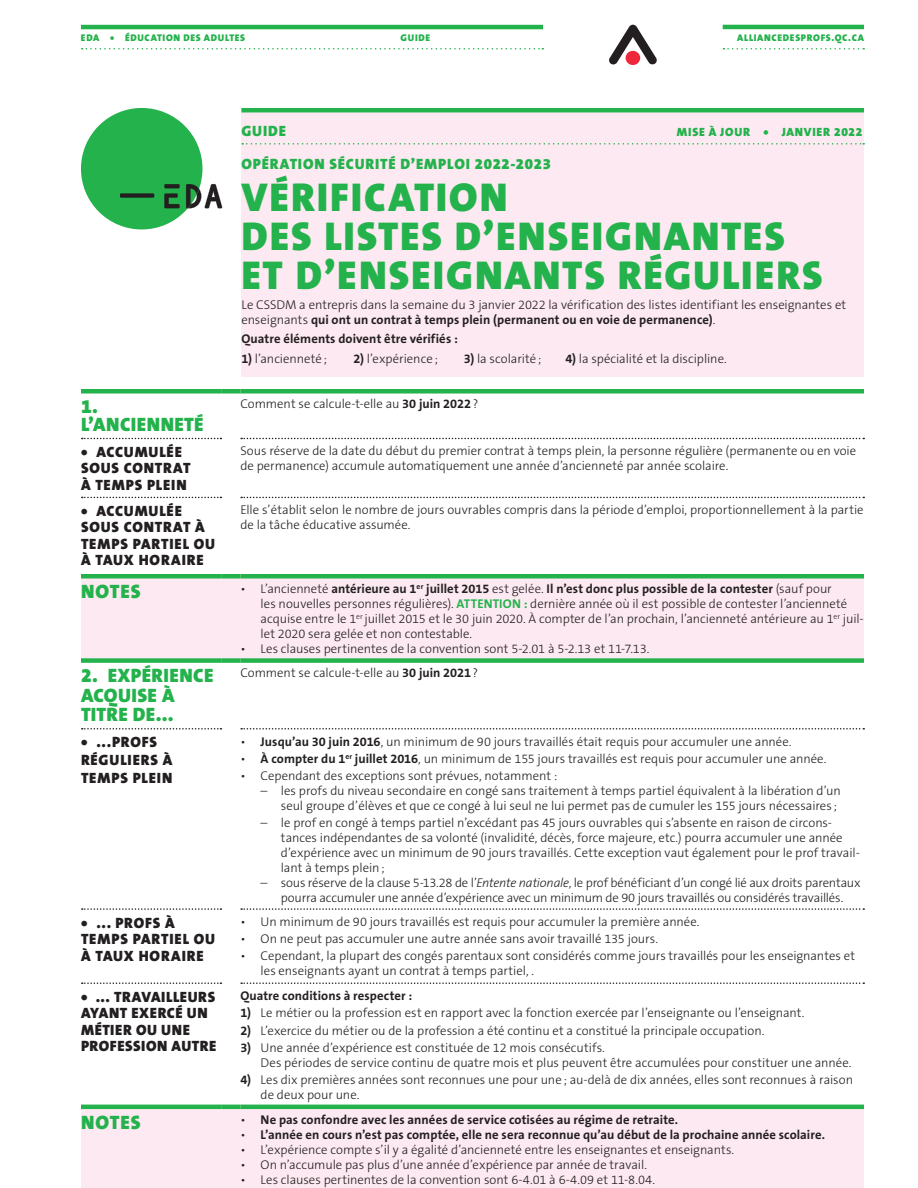
<style>
.page{position:relative;width:918px;height:1188px;background:#fff}
.page>*{position:absolute;margin:0;border:0;box-sizing:border-box;transform-origin:0 0}
.t1{font:900 40.5px/39px "The Sans B9";letter-spacing:.05em;color:#23b24b}
.t2{font:900 19.5px/19.5px "The Sans B9";letter-spacing:.02em;color:#23b24b}
.t3{font:900 15px/16.5px "The Sans B9";letter-spacing:.05em;color:#231f20}
.t4{font:900 15px "The Sans B9";letter-spacing:.055em;color:#23b24b}
.t5{font:300 12.75px/15px "The Sans B3";color:#231f20}
.t6{font:700 12.75px/19.5px "The Sans B7";letter-spacing:.01em;color:#231f20}
.t7{font:900 12px "The Sans B9";letter-spacing:.065em;color:#23b24b}
.t8{font:900 9.75px "The Sans B9";letter-spacing:.07em;color:#23b24b}
.s1{font-family:"The Sans B3";font-weight:300}
.s2{font-family:"The Sans B7";font-weight:700}
.s3{font-family:"The Sans B7";font-weight:700;color:#23b24b}
.s4{font-style:italic}
</style>
<div class="page">
<div style="left:241px;top:108px;width:623px;height:269px;background:#fce9f1"></div>
<svg style="left:242px;top:143px;width:622px;height:2px"></svg>
<hr style="left:241px;top:108px;width:623px;height:4px;background:#23b24b">
<div style="left:81px;top:108px;width:121px;height:121px;background:#23b24b;border-radius:50%"></div>
<svg style="left:164px;top:184px;width:16px;height:4px"></svg>
<svg style="left:164px;top:193px;width:16px;height:15px"></svg>
<svg style="left:186px;top:184px;width:36px;height:24px"></svg>
<svg style="left:120px;top:193px;width:34px;height:5px"></svg>
<hr style="left:81px;top:25px;width:462px;height:4px;background:#23b24b">
<hr style="left:723px;top:25px;width:141px;height:4px;background:#23b24b">
<svg style="left:82px;top:48px;width:461px;height:2px"></svg>
<svg style="left:723px;top:48px;width:141px;height:2px"></svg>
<svg style="left:609px;top:25px;width:48px;height:40px"></svg>
<svg style="left:81px;top:579px;width:783px;height:608px"></svg>
<div style="left:81px;top:658px;width:140px;height:5px;background:#23b24b"></div>
<svg style="left:82px;top:497px;width:139px;height:1px"></svg>
<svg style="left:82px;top:982px;width:139px;height:2px"></svg>
<div style="left:221px;top:658px;width:19px;height:5px;background:#23b24b"></div>
<div style="left:240px;top:658px;width:624px;height:5px;background:#23b24b"></div>
<svg style="left:82px;top:438px;width:139px;height:1px"></svg>
<svg style="left:82px;top:728px;width:139px;height:2px"></svg>
<svg style="left:82px;top:908px;width:139px;height:2px"></svg>
<svg style="left:241px;top:438px;width:623px;height:1px"></svg>
<svg style="left:241px;top:728px;width:623px;height:2px"></svg>
<svg style="left:241px;top:908px;width:623px;height:2px"></svg>
<svg style="left:241px;top:982px;width:623px;height:2px"></svg>
<svg style="left:241px;top:497px;width:623px;height:1px"></svg>
<div style="left:81px;top:574px;width:140px;height:5px;background:#23b24b"></div>
<div style="left:221px;top:574px;width:19px;height:5px;background:#23b24b"></div>
<div style="left:240px;top:574px;width:624px;height:5px;background:#23b24b"></div>
<div style="left:81px;top:389px;width:140px;height:5px;background:#23b24b"></div>
<div style="left:240px;top:389px;width:624px;height:5px;background:#23b24b"></div>
<div style="left:221px;top:389px;width:19px;height:5px;background:#23b24b"></div>
<hr style="left:81px;top:1105px;width:140px;height:4px;background:#23b24b">
<hr style="left:240px;top:1105px;width:624px;height:4px;background:#23b24b">
<hr style="left:81px;top:1187px;width:140px;height:1px;background:#23b24b">
<hr style="left:240px;top:1187px;width:624px;height:1px;background:#23b24b">
<hr style="left:221px;top:1105px;width:19px;height:4px;background:#23b24b">
<svg style="left:221px;top:1187px;width:19px;height:1px"></svg>
<p class="t8" style="left:81px;top:33px;width:166px">EDA • ÉDUCATION DES ADULTES</p>
<p class="t8" style="left:401px;top:33px;width:31px">GUIDE</p>
<p class="t8" style="left:737px;top:33px;width:128px">ALLIANCEDESPROFS.QC.CA</p>
<p class="t4" style="left:241px;top:123px;width:46px">GUIDE</p>
<p class="t7" style="left:677px;top:126px;width:187px">MISE À JOUR • JANVIER 2022</p>
<p class="t4" style="left:241px;top:156px;width:311px">OPÉRATION SÉCURITÉ D’EMPLOI 2022-2023</p>
<h1 class="t1" style="left:241px;top:179px;width:583px">VÉRIFICATION<br>DES LISTES D’ENSEIGNANTES<br>ET D’ENSEIGNANTS RÉGULIERS</h1>
<p class="t5" style="left:241px;top:298px;width:606px">Le CSSDM a entrepris dans la semaine du 3 janvier 2022 la vérification des listes identifiant les enseignantes et</p>
<p class="t6" style="left:241px;top:310px;width:475px"><span class="s1">enseignants</span> qui ont un contrat à temps plein (permanent ou en voie de permanence)<span class="s1">.<br></span>Quatre éléments doivent être vérifiés :</p>
<p class="t5" style="left:241px;top:352px;width:87px"><span class="s2">1)</span> l’ancienneté;</p>
<p class="t5" style="left:353px;top:352px;width:86px"><span class="s2">2)</span> l’expérience;</p>
<p class="t5" style="left:464px;top:352px;width:79px"><span class="s2">3)</span> la scolarité;</p>
<p class="t5" style="left:565px;top:352px;width:163px"><span class="s2">4)</span> la spécialité et la discipline.</p>
<h2 class="t2" style="left:81px;top:398px;width:124px;line-height:18px">1.<br>L’ANCIENNETÉ</h2>
<p class="t5" style="left:240px;top:397px;width:239px">Comment se calcule-t-elle au <span class="s2">30 juin 2022</span>?</p>
<p class="t3" style="left:81px;top:444px;width:111px">• ACCUMULÉE<br>SOUS CONTRAT<br>À TEMPS PLEIN</p>
<p class="t5" style="left:240px;top:444px;width:617px">Sous réserve de la date du début du premier contrat à temps plein, la personne régulière (permanente ou en voie de permanence) accumule automatiquement une année d’ancienneté par année scolaire.</p>
<p class="t3" style="left:81px;top:503px;width:136px">• ACCUMULÉE<br>SOUS CONTRAT À<br>TEMPS PARTIEL OU<br>À TAUX HORAIRE</p>
<p class="t5" style="left:240px;top:503px;width:625px">Elle s’établit selon le nombre de jours ouvrables compris dans la période d’emploi, proportionnellement à la partie de la tâche éducative assumée.</p>
<h2 class="t2" style="left:81px;top:582px;width:61px">NOTES</h2>
<p class="t6" style="left:240px;top:579px;width:593px"><span class="s1">• L’ancienneté</span> antérieure au 1<sup>er</sup> juillet 2015 <span class="s1">est gelée.</span> Il n’est donc plus possible de la contester <span class="s1">(sauf pour</span></p>
<p class="t5" style="left:261px;top:597px;width:605px">les nouvelles personnes régulières). <span class="s3">ATTENTION :</span> dernière année où il est possible de contester l’ancienneté acquise entre le 1<sup>er</sup> juillet 2015 et le 30 juin 2020. À compter de l’an prochain, l’ancienneté antérieure au 1<sup>er</sup> juil&shy;let 2020 sera gelée et non contestable.</p>
<p class="t5" style="left:240px;top:642px;width:411px">• Les clauses pertinentes de la convention sont 5-2.01 à 5-2.13 et 11-7.13.</p>
<h2 class="t2" style="left:81px;top:667px;width:134px">2. EXPÉRIENCE<br>ACQUISE À<br>TITRE DE...</h2>
<p class="t5" style="left:240px;top:666px;width:239px">Comment se calcule-t-elle au <span class="s2">30 juin 2021</span>?</p>
<p class="t3" style="left:81px;top:734px;width:93px;line-height:18px">• ...PROFS<br>RÉGULIERS À<br>TEMPS PLEIN</p>
<p class="t5" style="left:240px;top:734px;width:553px">• <span class="s2">Jusqu’au 30 juin 2016</span>, un minimum de 90 jours travaillés était requis pour accumuler une année.</p>
<p class="t5" style="left:240px;top:752px;width:588px">• <span class="s2">À compter du 1</span><sup>er</sup> <span class="s2">juillet 2016</span>, un minimum de 155 jours travaillés est requis pour accumuler une année.</p>
<p class="t5" style="left:240px;top:769px;width:319px">• Cependant des exceptions sont prévues, notamment :</p>
<p class="t5" style="left:261px;top:784px;width:582px;text-align:right">– les profs du niveau secondaire en congé sans traitement à temps partiel équivalent à la libération d’un seul groupe d’élèves et que ce congé à lui seul ne lui permet pas de cumuler les 155 jours nécessaires ;</p>
<p class="t5" style="left:281px;top:815px;width:581px;text-indent:-20px">– le prof en congé à temps partiel n’excédant pas 45 jours ouvrables qui s’absente en raison de circons&shy;tances indépendantes de sa volonté (invalidité, décès, force majeure, etc.) pourra accumuler une année d’expérience avec un minimum de 90 jours travaillés. Cette exception vaut également pour le prof travail&shy;lant à temps plein;</p>
<p class="t5" style="left:261px;top:875px;width:601px;text-align:center">– sous réserve de la clause 5-13.28 de l’<span class="s4">Entente nationale</span>, le prof bénéficiant d’un congé lié aux droits parentaux pourra accumuler une année d’expérience avec un minimum de 90 jours travaillés ou considérés travaillés.</p>
<p class="t3" style="left:81px;top:915px;width:136px">• ... PROFS À<br>TEMPS PARTIEL OU<br>À TAUX HORAIRE</p>
<p class="t5" style="left:240px;top:915px;width:461px">• Un minimum de 90 jours travaillés est requis pour accumuler la première année.</p>
<p class="t5" style="left:240px;top:932px;width:419px">• On ne peut pas accumuler une autre année sans avoir travaillé 135 jours.</p>
<p class="t5" style="left:261px;top:949px;width:596px;text-indent:-20px">• Cependant, la plupart des congés parentaux sont considérés comme jours travaillés pour les enseignantes et les enseignants ayant un contrat à temps partiel, .</p>
<p class="t3" style="left:81px;top:989px;width:137px">• ... TRAVAILLEURS<br>AYANT EXERCÉ UN<br>MÉTIER OU UNE<br>PROFESSION AUTRE</p>
<p class="t6" style="left:240px;top:986px;width:173px">Quatre conditions à respecter :</p>
<p class="t5" style="left:240px;top:1006px;width:566px"><span class="s2">1)</span> Le métier ou la profession est en rapport avec la fonction exercée par l’enseignante ou l’enseignant.</p>
<p class="t5" style="left:240px;top:1023px;width:526px"><span class="s2">2)</span> L’exercice du métier ou de la profession a été continu et a constitué la principale occupation.</p>
<p class="t5" style="left:261px;top:1040px;width:592px;text-indent:-20px"><span class="s2">3)</span> Une année d’expérience est constituée de 12 mois consécutifs.<br>Des périodes de service continu de quatre mois et plus peuvent être accumulées pour constituer une année.</p>
<p class="t5" style="left:261px;top:1073px;width:594px;text-indent:-20px"><span class="s2">4)</span> Les dix premières années sont reconnues une pour une; au-delà de dix années, elles sont reconnues à raison de deux pour une.</p>
<h2 class="t2" style="left:81px;top:1113px;width:61px">NOTES</h2>
<p class="t6" style="left:240px;top:1110px;width:439px"><span class="s1">•</span> Ne pas confondre avec les années de service cotisées au régime de retraite.</p>
<p class="t6" style="left:240px;top:1125px;width:586px"><span class="s1">•</span> L’année en cours n’est pas comptée, elle ne sera reconnue qu’au début de la prochaine année scolaire.</p>
<p class="t5" style="left:240px;top:1142px;width:495px">• L’expérience compte s’il y a égalité d’ancienneté entre les enseignantes et enseignants.</p>
<p class="t5" style="left:240px;top:1157px;width:408px">• On n’accumule pas plus d’une année d’expérience par année de travail.</p>
<p class="t5" style="left:240px;top:1172px;width:416px">• Les clauses pertinentes de la convention sont 6-4.01 à 6-4.09 et 11-8.04.</p>
</div>
